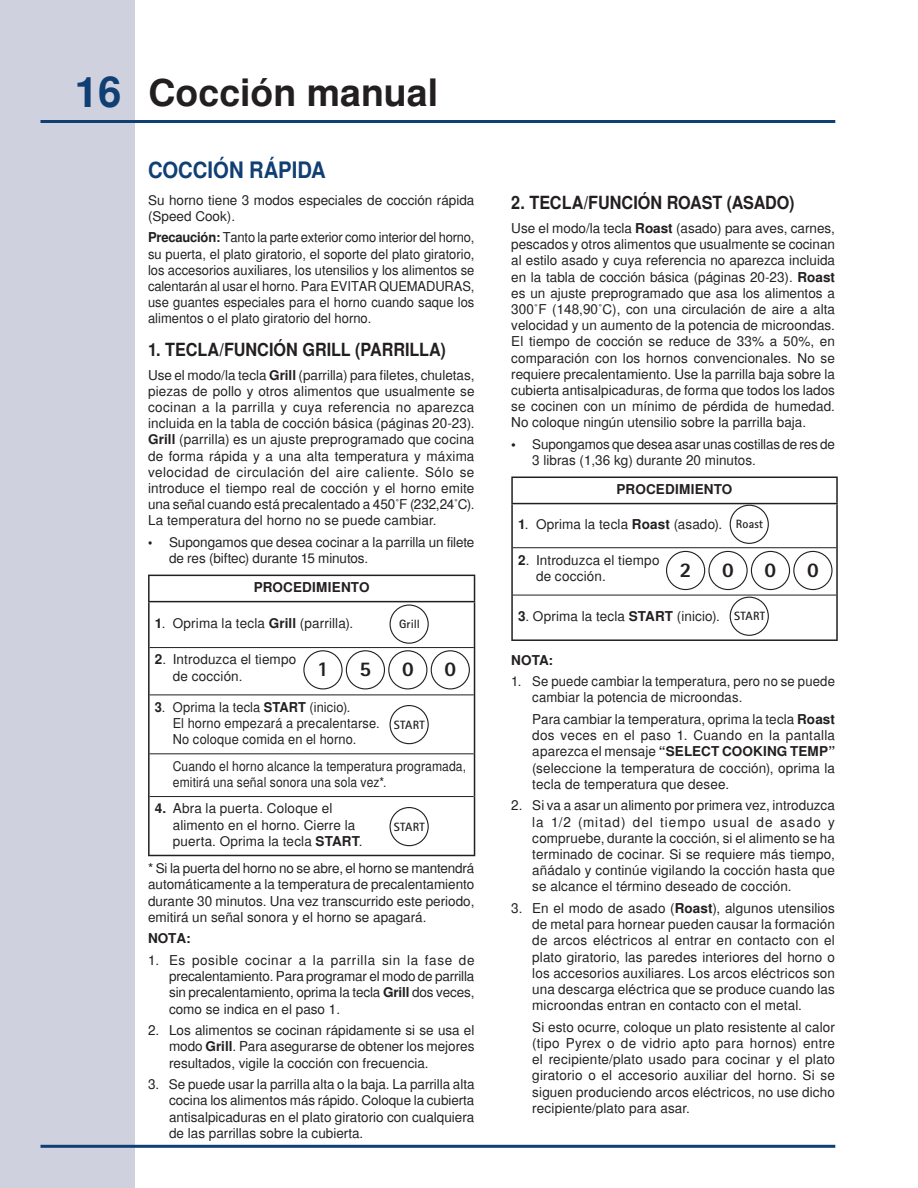
<style>
.page{position:relative;width:918px;height:1188px;background:#fff}
.page>*{position:absolute;margin:0;border:0;box-sizing:border-box;transform-origin:0 0}
.t1{font:700 37.5px "Helvetica";color:#231f20}
.t2{font:700 22.5px "Helvetica";color:#103f74;scale:.9 1}
.t3{font:800 21px "Rotis Sans Serif";color:#231f20}
.t4{font:700 18px "Helvetica";color:#231f20;scale:.9 1}
.t5{font:13.5px/16.2px "Helvetica";letter-spacing:.005em;color:#231f20;text-align:justify}
.t6{font:13.5px/16.2px "Helvetica";letter-spacing:.005em;color:#231f20;text-align:justify;scale:.96 1}
.t7{font:13.5px/16.2px "Helvetica";letter-spacing:.005em;color:#231f20;scale:.9 1}
.t8{font:13.5px/16.2px "Helvetica";letter-spacing:.005em;color:#231f20;scale:.95 1}
.t9{font:13.5px/16.2px "Helvetica";letter-spacing:-.015em;color:#231f20}
.t10{font:700 13.5px "Helvetica";letter-spacing:.01em;color:#231f20}
.t11{font:700 12px "Rotis Sans Serif";letter-spacing:.015em;color:#231f20}
.s1{font-size:42px;color:#103f74}
.s2{font-weight:700}
</style>
<div class="page">
<div style="left:0;top:0;width:135px;height:1188px;background:#d0d1df"></div>
<hr style="left:40px;top:120px;width:795px;height:3px;background:#103f74">
<hr style="left:40px;top:1145px;width:795px;height:3px;background:#103f74">
<hr style="left:148px;top:602px;width:2px;height:46px;background:#231f20">
<hr style="left:148px;top:648px;width:2px;height:47px;background:#231f20">
<hr style="left:148px;top:695px;width:2px;height:59px;background:#231f20">
<hr style="left:474px;top:695px;width:1px;height:59px;background:#231f20">
<hr style="left:148px;top:754px;width:2px;height:43px;background:#231f20">
<hr style="left:148px;top:797px;width:2px;height:58px;background:#231f20">
<hr style="left:474px;top:797px;width:1px;height:58px;background:#231f20">
<hr style="left:148px;top:855px;width:327px;height:1px;background:#231f20">
<hr style="left:150px;top:647px;width:324px;height:1px;background:#231f20">
<hr style="left:150px;top:695px;width:324px;height:1px;background:#231f20">
<hr style="left:148px;top:575px;width:240px;height:1px;background:#231f20">
<hr style="left:148px;top:576px;width:2px;height:25px;background:#231f20">
<hr style="left:388px;top:575px;width:87px;height:1px;background:#231f20">
<hr style="left:148px;top:601px;width:327px;height:1px;background:#231f20">
<hr style="left:474px;top:754px;width:1px;height:43px;background:#231f20">
<hr style="left:150px;top:753px;width:324px;height:1px;background:#231f20">
<hr style="left:150px;top:796px;width:324px;height:1px;background:#231f20">
<hr style="left:511px;top:504px;width:2px;height:44px;background:#231f20">
<hr style="left:836px;top:504px;width:2px;height:44px;background:#231f20">
<hr style="left:511px;top:548px;width:2px;height:47px;background:#231f20">
<hr style="left:836px;top:548px;width:2px;height:47px;background:#231f20">
<hr style="left:511px;top:595px;width:2px;height:44px;background:#231f20">
<hr style="left:836px;top:595px;width:2px;height:44px;background:#231f20">
<hr style="left:511px;top:639px;width:327px;height:2px;background:#231f20">
<hr style="left:836px;top:478px;width:2px;height:25px;background:#231f20">
<hr style="left:513px;top:547px;width:323px;height:1px;background:#231f20">
<hr style="left:513px;top:595px;width:217px;height:1px;background:#231f20">
<hr style="left:511px;top:477px;width:219px;height:1px;background:#231f20">
<hr style="left:511px;top:478px;width:2px;height:25px;background:#231f20">
<hr style="left:730px;top:477px;width:108px;height:1px;background:#231f20">
<hr style="left:511px;top:503px;width:327px;height:1px;background:#231f20">
<hr style="left:730px;top:595px;width:106px;height:1px;background:#231f20">
<svg style="left:665px;top:504px;width:168px;height:132px"></svg>
<svg style="left:303px;top:576px;width:172px;height:169px"></svg>
<div style="left:390px;top:807px;width:39px;height:39px;border:1px solid #231f20;border-radius:50%"></div>
<h1 class="t1" style="left:75px;top:78px;width:365px"><span class="s1">16</span> Cocción manual</h1>
<h2 class="t2" style="left:148px;top:161px;width:199px">COCCIÓN RÁPIDA</h2>
<p class="t5" style="left:148px;top:193px;width:328px">Su horno tiene 3 modos especiales de cocción rápida (Speed Cook).</p>
<p class="t6" style="left:148px;top:231px;width:342px"><span class="s2">Precaución:</span> Tanto la parte exterior como interior del horno, su puerta, el plato giratorio, el soporte del plato giratorio, los accesorios auxiliares, los utensilios y los alimentos se calentarán al usar el horno. Para EVITAR QUEMADURAS, use guantes especiales para el horno cuando saque los alimentos o el plato giratorio del horno.</p>
<h3 class="t4" style="left:148px;top:342px;width:332px">1. TECLA/FUNCIÓN GRILL (PARRILLA)</h3>
<p class="t5" style="left:148px;top:368px;width:328px">Use el modo/la tecla <span class="s2">Grill</span> (parrilla) para filetes, chuletas, piezas de pollo y otros alimentos que usualmente se cocinan a la parrilla y cuya referencia no aparezca incluida en la tabla de cocción básica (páginas 20-23).<br><span class="s2">Grill</span> (parrilla) es un ajuste preprogramado que cocina de forma rápida y a una alta temperatura y máxima velocidad de circulación del aire caliente. Sólo se introduce el tiempo real de cocción y el horno emite una señal cuando está precalentado a 450˚F (232,24˚C).<br>La temperatura del horno no se puede cambiar.</p>
<p class="t7" style="left:169px;top:535px;width:341px;text-indent:-21px">• Supongamos que desea cocinar a la parrilla un filete de res (biftec) durante 15 minutos.</p>
<p class="t10" style="left:254px;top:582px;width:117px">PROCEDIMIENTO</p>
<p class="t5" style="left:155px;top:617px;width:200px"><span class="s2">1</span>. Oprima la tecla <span class="s2">Grill</span> (parrilla).</p>
<p class="t5" style="left:173px;top:653px;width:125px;text-indent:-18px"><span class="s2">2</span>. Introduzca el tiempo de cocción.</p>
<p class="t8" style="left:173px;top:700px;width:219px;text-indent:-18px"><span class="s2">3</span>. Oprima la tecla <span class="s2">START</span> (inicio).<br>El horno empezará a precalentarse.<br>No coloque comida en el horno.</p>
<p class="t7" style="left:173px;top:759px;width:327px">Cuando el horno alcance la temperatura programada, emitirá una señal sonora una sola vez*.</p>
<p class="t5" style="left:173px;top:802px;width:191px;text-align:left;text-indent:-18px"><span class="s2">4.</span> Abra la puerta. Coloque el alimento en el horno. Cierre la puerta. Oprima la tecla <span class="s2">START</span>.</p>
<p class="t5" style="left:148px;top:862px;width:328px">* Si la puerta del horno no se abre, el horno se mantendrá automáticamente a la temperatura de precalentamiento durante 30 minutos. Una vez transcurrido este periodo, emitirá un señal sonora y el horno se apagará.</p>
<p class="t10" style="left:148px;top:933px;width:44px">NOTA:</p>
<p class="t5" style="left:169px;top:953px;width:307px;text-indent:-21px">1. Es posible cocinar a la parrilla sin la fase de precalentamiento. Para programar el modo de parrilla sin precalentamiento, oprima la tecla <span class="s2">Grill</span> dos veces, como se indica en el paso 1.</p>
<p class="t5" style="left:169px;top:1024px;width:307px;text-indent:-21px">2. Los alimentos se cocinan rápidamente si se usa el modo <span class="s2">Grill</span>. Para asegurarse de obtener los mejores resultados, vigile la cocción con frecuencia.</p>
<p class="t5" style="left:169px;top:1078px;width:307px;text-indent:-21px">3. Se puede usar la parrilla alta o la baja. La parrilla alta cocina los alimentos más rápido. Coloque la cubierta antisalpicaduras en el plato giratorio con cualquiera de las parrillas sobre la cubierta.</p>
<p class="t11" style="left:399px;top:620px;width:22px">Grill</p>
<h3 class="t3" style="left:317px;top:661px;width:13px">1</h3>
<h3 class="t3" style="left:360px;top:661px;width:13px">5</h3>
<h3 class="t3" style="left:402px;top:661px;width:13px">0</h3>
<h3 class="t3" style="left:444px;top:661px;width:13px">0</h3>
<p class="t11" style="left:394px;top:720px;width:32px">START</p>
<p class="t11" style="left:394px;top:822px;width:32px">START</p>
<h3 class="t4" style="left:511px;top:196px;width:316px">2. TECLA/FUNCIÓN ROAST (ASADO)</h3>
<p class="t5" style="left:511px;top:221px;width:325px">Use el modo/la tecla <span class="s2">Roast</span> (asado) para aves, carnes, pescados y otros alimentos que usualmente se cocinan al estilo asado y cuya referencia no aparezca incluida en la tabla de cocción básica (páginas 20-23). <span class="s2">Roast </span>es un ajuste preprogramado que asa los alimentos a 300˚F (148,90˚C), con una circulación de aire a alta velocidad y un aumento de la potencia de microondas.<br>El tiempo de cocción se reduce de 33% a 50%, en comparación con los hornos convencionales. No se requiere precalentamiento. Use la parrilla baja sobre la cubierta antisalpicaduras, de forma que todos los lados se cocinen con un mínimo de pérdida de humedad.<br>No coloque ningún utensilio sobre la parrilla baja.</p>
<p class="t9" style="left:532px;top:437px;width:304px;text-indent:-21px">• Supongamos que desea asar unas costillas de res de<br>3 libras (1,36 kg) durante 20 minutos.</p>
<p class="t10" style="left:617px;top:484px;width:117px">PROCEDIMIENTO</p>
<p class="t5" style="left:518px;top:518px;width:206px"><span class="s2">1</span>. Oprima la tecla <span class="s2">Roast</span> (asado).</p>
<p class="t5" style="left:536px;top:553px;width:125px;text-indent:-18px"><span class="s2">2</span>. Introduzca el tiempo de cocción.</p>
<p class="t5" style="left:518px;top:610px;width:203px"><span class="s2">3</span>. Oprima la tecla <span class="s2">START</span> (inicio).</p>
<p class="t10" style="left:511px;top:655px;width:43px">NOTA:</p>
<p class="t5" style="left:532px;top:675px;width:304px;text-indent:-21px">1. Se puede cambiar la temperatura, pero no se puede cambiar la potencia de microondas.</p>
<p class="t5" style="left:532px;top:713px;width:304px">Para cambiar la temperatura, oprima la tecla <span class="s2">Roast </span>dos veces en el paso 1. Cuando en la pantalla aparezca el mensaje <span class="s2">“SELECT COOKING TEMP” </span>(seleccione la temperatura de cocción), oprima la tecla de temperatura que desee.</p>
<p class="t5" style="left:532px;top:799px;width:304px;text-indent:-21px">2. Si va a asar un alimento por primera vez, introduzca la 1/2 (mitad) del tiempo usual de asado y compruebe, durante la cocción, si el alimento se ha terminado de cocinar. Si se requiere más tiempo, añádalo y continúe vigilando la cocción hasta que se alcance el término deseado de cocción.</p>
<p class="t5" style="left:532px;top:902px;width:304px;text-indent:-21px">3. En el modo de asado (<span class="s2">Roast</span>), algunos utensilios de metal para hornear pueden causar la formación de arcos eléctricos al entrar en contacto con el plato giratorio, las paredes interiores del horno o los accesorios auxiliares. Los arcos eléctricos son una descarga eléctrica que se produce cuando las microondas entran en contacto con el metal.</p>
<p class="t5" style="left:532px;top:1020px;width:304px">Si esto ocurre, coloque un plato resistente al calor (tipo Pyrex o de vidrio apto para hornos) entre el recipiente/plato usado para cocinar y el plato giratorio o el accesorio auxiliar del horno. Si se siguen produciendo arcos eléctricos, no use dicho recipiente/plato para asar.</p>
<p class="t11" style="left:736px;top:520px;width:29px">Roast</p>
<h3 class="t3" style="left:680px;top:562px;width:13px">2</h3>
<h3 class="t3" style="left:722px;top:562px;width:13px">0</h3>
<h3 class="t3" style="left:765px;top:562px;width:13px">0</h3>
<h3 class="t3" style="left:807px;top:562px;width:13px">0</h3>
<p class="t11" style="left:734px;top:612px;width:32px">START</p>
</div>
